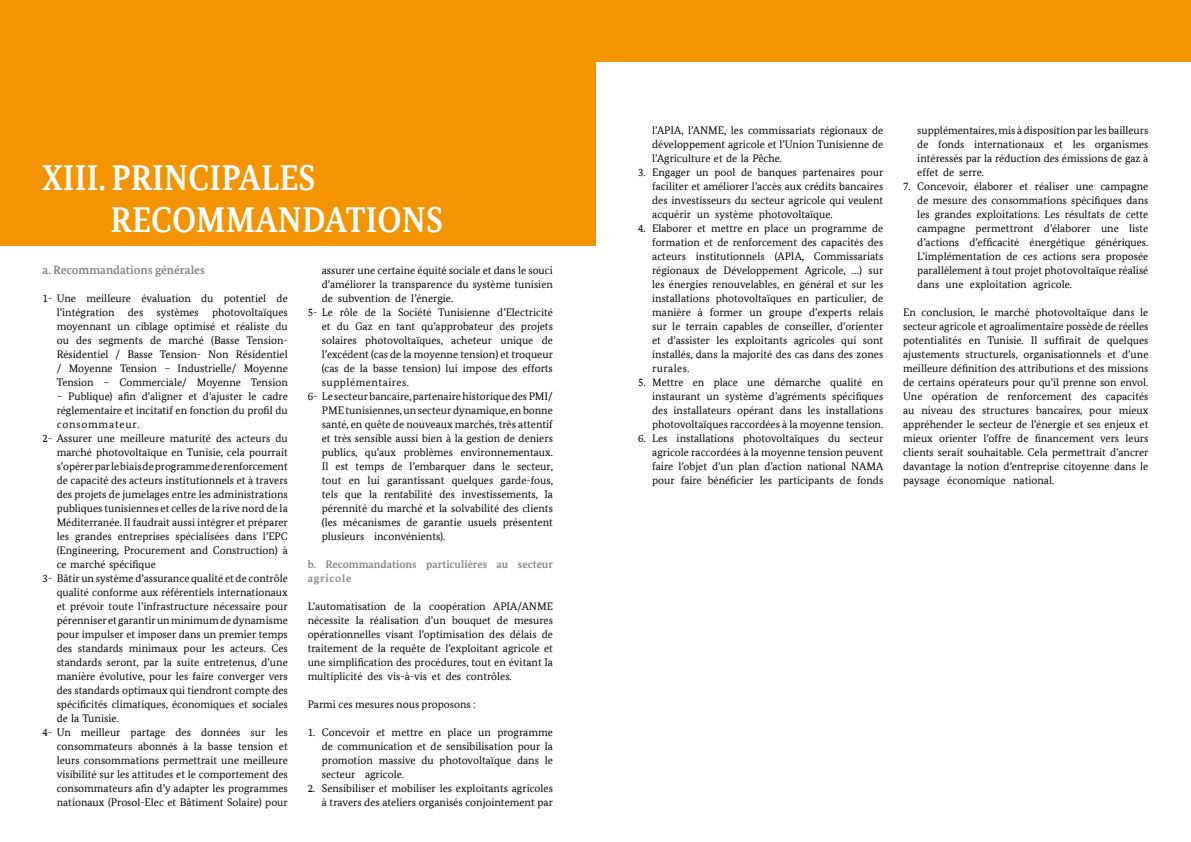
<style>
.page{position:relative;width:1191px;height:842px;background:#fff}
.page>*{position:absolute;margin:0;border:0;box-sizing:border-box;transform-origin:0 0}
.t1{font:700 36px/42px "Bundes Serif Office T";letter-spacing:.01em;color:#fff;text-align:center;scale:.9 1}
.t2{font:700 12px "Bundes Serif Office T";color:#87888a}
.t3{font:11px/14px "Bundes Serif Office T";color:#000;text-align:justify}
.t4{font:700 11px/14px "Bundes Serif Office T";color:#87888a}
.t5{font:11px "Bundes Serif Office T";letter-spacing:.045em;color:#000}
.t6{font:11px "Bundes Serif Office T";letter-spacing:.07em;color:#000}
</style>
<div class="page">
<div style="left:0;top:0;width:1191px;height:62px;background:#f39400"></div>
<div style="left:0;top:0;width:595px;height:245px;background:#f39400"></div>
<h1 class="t1" style="left:43px;top:157px;width:183px">XIII. Principales recomma</h1>
<h1 class="t1" style="left:278px;top:199px;width:50px">ndatio</h1>
<h1 class="t1" style="left:402px;top:199px;width:43px">ns</h1>
<p class="t2" style="left:43px;top:263px;width:164px">a. Recommandations générales</p>
<p class="t3" style="left:57px;top:291px;width:233px;text-indent:-14px">1- Une meilleure évaluation du potentiel de l’intégration des systèmes photovoltaïques moyennant un ciblage optimisé et réaliste du ou des segments de marché (Basse Tension-Résidentiel / Basse Tension- Non Résidentiel / Moyenne Tension – Industrielle/ Moyenne Tension – Commerciale/ Moyenne Tension</p>
<p class="t3" style="left:57px;top:389px;width:233px">– Publique) afin d’aligner et d’ajuster le cadre</p>
<p class="t3" style="left:57px;top:403px;width:233px">réglementaire et incitatif en fonction du profil du</p>
<p class="t6" style="left:57px;top:418px;width:84px">consommateur.</p>
<p class="t3" style="left:43px;top:431px;width:247px">2- Assurer une meilleure maturité des acteurs du</p>
<p class="t3" style="left:57px;top:445px;width:233px">marché photovoltaïque en Tunisie, cela pourrait</p>
<p class="t3" style="left:57px;top:459px;width:233px">s’opérer par le biais de programme de renforcement</p>
<p class="t3" style="left:57px;top:473px;width:233px">de capacité des acteurs institutionnels et à travers</p>
<p class="t3" style="left:57px;top:487px;width:233px">des projets de jumelages entre les administrations</p>
<p class="t3" style="left:57px;top:501px;width:233px">publiques tunisiennes et celles de la rive nord de la</p>
<p class="t3" style="left:57px;top:515px;width:233px">Méditerranée. Il faudrait aussi intégrer et préparer</p>
<p class="t3" style="left:57px;top:529px;width:233px">les grandes entreprises spécialisées dans l’EPC</p>
<p class="t3" style="left:57px;top:543px;width:233px">(Engineering, Procurement and Construction) à</p>
<p class="t3" style="left:57px;top:557px;width:101px">ce marché spécifique</p>
<p class="t3" style="left:43px;top:571px;width:247px">3- Bâtir un système d’assurance qualité et de contrôle</p>
<p class="t3" style="left:57px;top:585px;width:233px">qualité conforme aux référentiels internationaux</p>
<p class="t3" style="left:57px;top:599px;width:233px">et prévoir toute l’infrastructure nécessaire pour</p>
<p class="t3" style="left:57px;top:613px;width:233px">pérenniser et garantir un minimum de dynamisme</p>
<p class="t3" style="left:57px;top:627px;width:233px">pour impulser et imposer dans un premier temps</p>
<p class="t3" style="left:57px;top:641px;width:232px">des standards minimaux pour les acteurs. Ces</p>
<p class="t3" style="left:57px;top:655px;width:232px">standards seront, par la suite entretenus, d’une</p>
<p class="t3" style="left:57px;top:669px;width:233px">manière évolutive, pour les faire converger vers</p>
<p class="t3" style="left:57px;top:683px;width:233px">des standards optimaux qui tiendront compte des</p>
<p class="t3" style="left:57px;top:697px;width:233px">spécificités climatiques, économiques et sociales</p>
<p class="t3" style="left:57px;top:711px;width:63px">de la Tunisie.</p>
<p class="t3" style="left:43px;top:725px;width:247px">4- Un meilleur partage des données sur les</p>
<p class="t3" style="left:57px;top:739px;width:233px">consommateurs abonnés à la basse tension et</p>
<p class="t3" style="left:57px;top:753px;width:233px">leurs consommations permettrait une meilleure</p>
<p class="t3" style="left:57px;top:767px;width:233px">visibilité sur les attitudes et le comportement des</p>
<p class="t3" style="left:57px;top:781px;width:233px">consommateurs afin d’y adapter les programmes</p>
<p class="t3" style="left:57px;top:795px;width:233px">nationaux (Prosol-Elec et Bâtiment Solaire) pour</p>
<p class="t3" style="left:322px;top:263px;width:232px">assurer une certaine équité sociale et dans le souci</p>
<p class="t3" style="left:322px;top:277px;width:233px">d’améliorer la transparence du système tunisien</p>
<p class="t3" style="left:322px;top:291px;width:133px">de subvention de l’énergie.</p>
<p class="t3" style="left:308px;top:305px;width:247px">5- Le rôle de la Société Tunisienne d’Electricité</p>
<p class="t3" style="left:322px;top:319px;width:233px">et du Gaz en tant qu’approbateur des projets</p>
<p class="t3" style="left:322px;top:333px;width:233px">solaires photovoltaïques, acheteur unique de</p>
<p class="t3" style="left:322px;top:347px;width:233px">l’excédent (cas de la moyenne tension) et troqueur</p>
<p class="t3" style="left:322px;top:361px;width:232px">(cas de la basse tension) lui impose des efforts</p>
<p class="t5" style="left:322px;top:376px;width:89px">supplémentaires.</p>
<p class="t3" style="left:308px;top:389px;width:247px">6- Le secteur bancaire, partenaire historique des PMI/</p>
<p class="t3" style="left:322px;top:403px;width:232px">PME tunisiennes, un secteur dynamique, en bonne</p>
<p class="t3" style="left:322px;top:417px;width:233px">santé, en quête de nouveaux marchés, très attentif</p>
<p class="t3" style="left:322px;top:431px;width:232px">et très sensible aussi bien à la gestion de deniers</p>
<p class="t3" style="left:322px;top:445px;width:233px">publics, qu’aux problèmes environnementaux.</p>
<p class="t3" style="left:322px;top:459px;width:233px">Il est temps de l’embarquer dans le secteur,</p>
<p class="t3" style="left:322px;top:473px;width:233px">tout en lui garantissant quelques garde-fous,</p>
<p class="t3" style="left:322px;top:487px;width:233px">tels que la rentabilité des investissements, la</p>
<p class="t3" style="left:322px;top:501px;width:233px">pérennité du marché et la solvabilité des clients</p>
<p class="t3" style="left:322px;top:515px;width:233px">(les mécanismes de garantie usuels présentent</p>
<p class="t3" style="left:322px;top:529px;width:125px">plusieurs inconvénients).</p>
<p class="t4" style="left:308px;top:557px;width:247px">b. Recommandations particulières au secteur agricole</p>
<p class="t3" style="left:308px;top:599px;width:247px">L’automatisation de la coopération APIA/ANME nécessite la réalisation d’un bouquet de mesures opérationnelles visant l’optimisation des délais de traitement de la requête de l’exploitant agricole et une simplification des procédures, tout en évitant la multiplicité des vis-à-vis et des contrôles.</p>
<p class="t3" style="left:308px;top:697px;width:169px">Parmi ces mesures nous proposons :</p>
<p class="t3" style="left:322px;top:725px;width:233px;text-indent:-14px">1. Concevoir et mettre en place un programme de communication et de sensibilisation pour la promotion massive du photovoltaïque dans le secteur agricole.</p>
<p class="t3" style="left:308px;top:781px;width:247px;text-align:right">2. Sensibiliser et mobiliser les exploitants agricoles à travers des ateliers organisés conjointement par</p>
<p class="t3" style="left:652px;top:123px;width:233px">l’APIA, l’ANME, les commissariats régionaux de développement agricole et l’Union Tunisienne de l’Agriculture et de la Pêche.</p>
<p class="t3" style="left:652px;top:165px;width:233px;text-indent:-14px">3. Engager un pool de banques partenaires pour faciliter et améliorer l’accès aux crédits bancaires des investisseurs du secteur agricole qui veulent acquérir un système photovoltaïque.</p>
<p class="t3" style="left:652px;top:221px;width:233px;text-indent:-14px">4. Elaborer et mettre en place un programme de formation et de renforcement des capacités des acteurs institutionnels (APIA, Commissariats régionaux de Développement Agricole, …) sur les énergies renouvelables, en général et sur les installations photovoltaïques en particulier, de manière à former un groupe d’experts relais sur le terrain capables de conseiller, d’orienter et d’assister les exploitants agricoles qui sont installés, dans la majorité des cas dans des zones rurales.</p>
<p class="t3" style="left:652px;top:375px;width:233px;text-indent:-14px">5. Mettre en place une démarche qualité en instaurant un système d’agréments spécifiques des installateurs opérant dans les installations photovoltaïques raccordées à la moyenne tension.</p>
<p class="t3" style="left:652px;top:431px;width:233px;text-indent:-14px">6. Les installations photovoltaïques du secteur agricole raccordées à la moyenne tension peuvent faire l’objet d’un plan d’action national NAMA pour faire bénéficier les participants de fonds</p>
<p class="t3" style="left:917px;top:123px;width:233px">supplémentaires, mis à disposition par les bailleurs de fonds internationaux et les organismes intéressés par la réduction des émissions de gaz à effet de serre.</p>
<p class="t3" style="left:917px;top:179px;width:233px;text-indent:-14px">7. Concevoir, élaborer et réaliser une campagne de mesure des consommations spécifiques dans les grandes exploitations. Les résultats de cette campagne permettront d’élaborer une liste d’actions d’efficacité énergétique génériques.<br>L’implémentation de ces actions sera proposée parallèlement à tout projet photovoltaïque réalisé dans une exploitation agricole.</p>
<p class="t3" style="left:903px;top:305px;width:247px">En conclusion, le marché photovoltaïque dans le secteur agricole et agroalimentaire possède de réelles potentialités en Tunisie. Il suffirait de quelques ajustements structurels, organisationnels et d’une meilleure définition des attributions et des missions de certains opérateurs pour qu’il prenne son envol.<br>Une opération de renforcement des capacités au niveau des structures bancaires, pour mieux appréhender le secteur de l’énergie et ses enjeux et mieux orienter l’offre de financement vers leurs clients serait souhaitable. Cela permettrait d’ancrer davantage la notion d’entreprise citoyenne dans le paysage économique national.</p>
</div>
